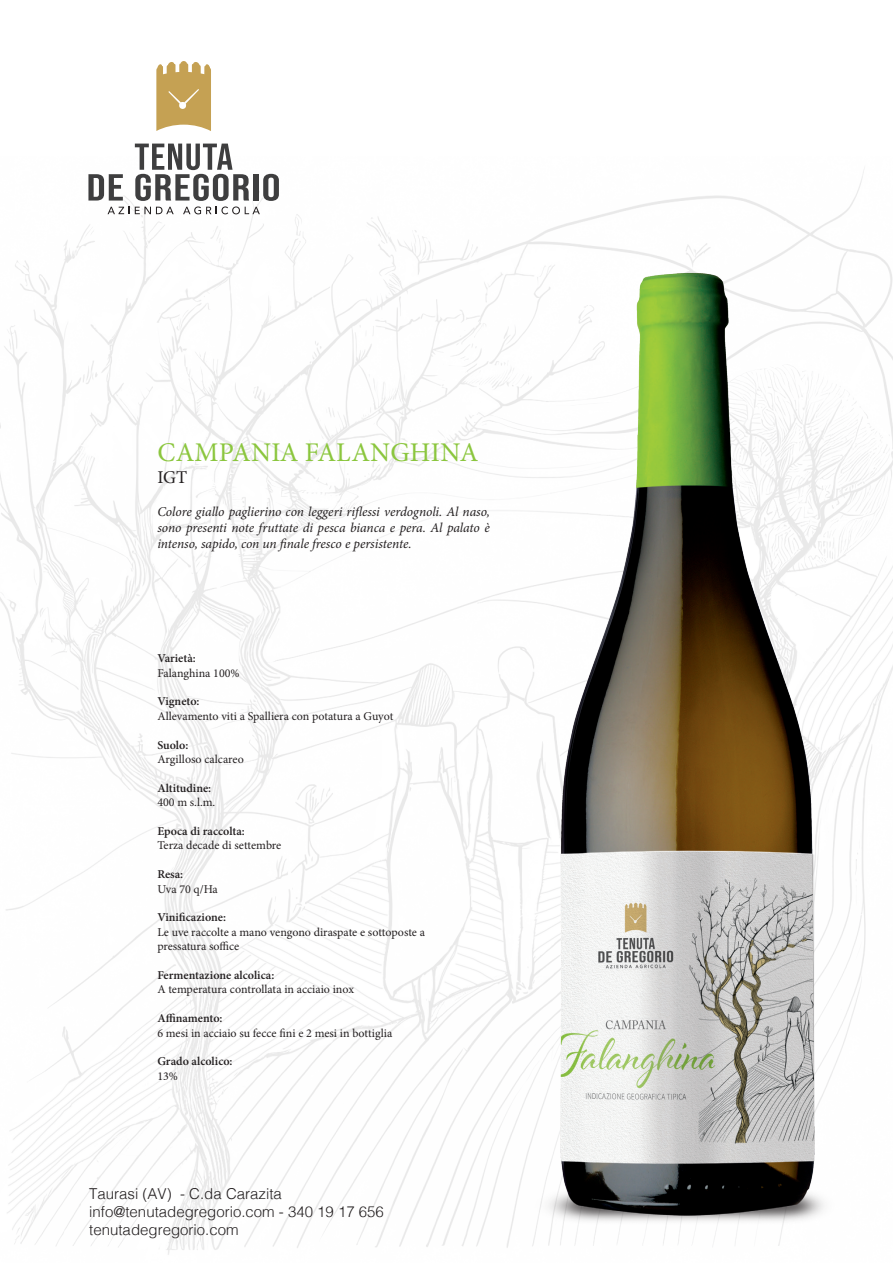
<style>
.page{position:relative;width:893px;height:1263px;background:#fff}
.page>*{position:absolute;margin:0;border:0;box-sizing:border-box;transform-origin:0 0}
.t1{font:27px "Minion Pro";letter-spacing:.01em;color:#8bc63e}
.t2{font:18px "Minion Pro";color:#231f20}
.t3{font:300 15px/18px "Helvetica";color:#231f20}
.t4{font:italic 13.5px/16.2px "Minion Pro";letter-spacing:-.01em;color:#231f20;text-align:justify}
.t5{font:12px/14.4px "Minion Pro";color:#231f20}
.t6{font:600 12px "Minion Pro";color:#231f20}
</style>
<div class="page">
<img style="left:0;top:170px;width:893px;height:1085px">
<svg style="left:156px;top:61px;width:55px;height:70px;background:#ceb06f"></svg>
<svg style="left:88px;top:144px;width:191px;height:70px"></svg>
<img style="left:492px;top:238px;width:391px;height:1017px">
<h1 class="t1" style="left:157px;top:434px;width:322px">CAMPANIA FALANGHINA</h1>
<h2 class="t2" style="left:157px;top:465px;width:31px">IGT</h2>
<p class="t4" style="left:157px;top:503px;width:334px">Colore giallo paglierino con leggeri riflessi verdognoli. Al naso, sono presenti note fruttate di pesca bianca e pera. Al palato è intenso, sapido, con un finale fresco e persistente.</p>
<p class="t6" style="left:157px;top:650px;width:40px">Varietà:</p>
<p class="t5" style="left:157px;top:666px;width:84px">Falanghina 100%</p>
<p class="t6" style="left:157px;top:693px;width:44px">Vigneto:</p>
<p class="t5" style="left:157px;top:709px;width:237px">Allevamento viti a Spalliera con potatura a Guyot</p>
<p class="t6" style="left:157px;top:736px;width:33px">Suolo:</p>
<p class="t5" style="left:157px;top:752px;width:88px">Argilloso calcareo</p>
<p class="t6" style="left:157px;top:780px;width:55px">Altitudine:</p>
<p class="t5" style="left:157px;top:795px;width:59px">400 m s.l.m.</p>
<p class="t6" style="left:157px;top:823px;width:89px">Epoca di raccolta:</p>
<p class="t5" style="left:157px;top:838px;width:126px">Terza decade di settembre</p>
<p class="t6" style="left:157px;top:866px;width:27px">Resa:</p>
<p class="t5" style="left:157px;top:882px;width:62px">Uva 70 q/Ha</p>
<p class="t6" style="left:157px;top:909px;width:70px">Vinificazione:</p>
<p class="t5" style="left:157px;top:925px;width:269px">Le uve raccolte a mano vengono diraspate e sottoposte a pressatura soffice</p>
<p class="t6" style="left:157px;top:967px;width:119px">Fermentazione alcolica:</p>
<p class="t5" style="left:157px;top:982px;width:198px">A temperatura controllata in acciaio inox</p>
<p class="t6" style="left:157px;top:1010px;width:67px">Affinamento:</p>
<p class="t5" style="left:157px;top:1026px;width:237px">6 mesi in acciaio su fecce fini e 2 mesi in bottiglia</p>
<p class="t6" style="left:157px;top:1053px;width:77px">Grado alcolico:</p>
<p class="t5" style="left:157px;top:1069px;width:22px">13%</p>
<p class="t3" style="left:89px;top:1184px;width:296px">Taurasi (AV) - C.da Carazita info@tenutadegregorio.com - 340 19 17 656 tenutadegregorio.com</p>
</div>
